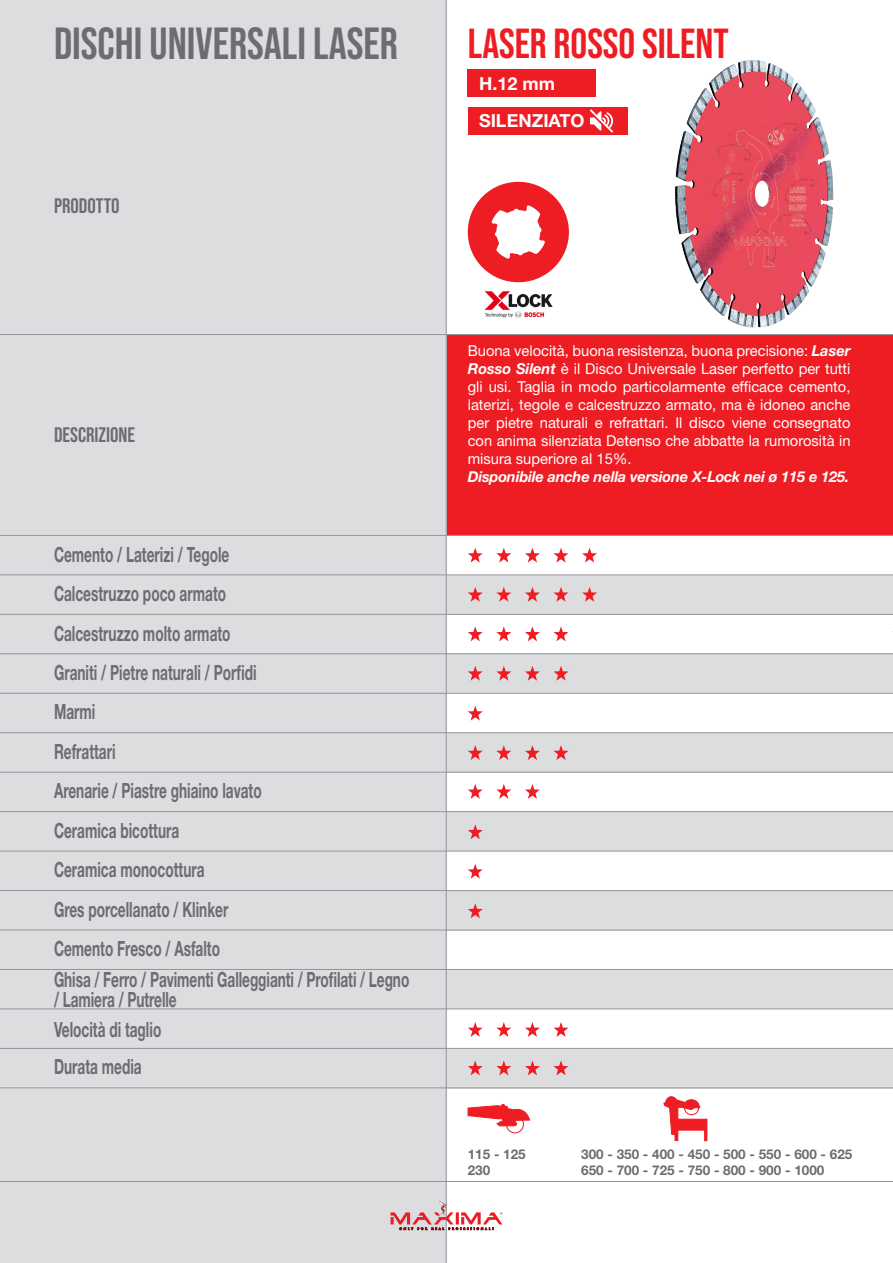
<style>
.page{position:relative;width:893px;height:1263px;background:#fff}
.page>*{position:absolute;margin:0;border:0;box-sizing:border-box;transform-origin:0 0}
.t1{font:45px "Bebas Neue";color:#6c6d70}
.t2{font:42px "Bebas Neue";color:#ee1d23}
.t3{font:700 21px/39.5px "Helvetica Neue LT Std";color:#6c6d70;scale:.65 1}
.t4{font:21px "Bebas Neue";color:#6c6d70}
.t5{font:700 18px/37.7px "Helvetica Neue LT Std";color:#fff}
.t6{font:15px/18px "Helvetica Neue LT Std";color:#fff;text-align:justify}
.t7{font:italic 700 15px "Helvetica Neue LT Std";letter-spacing:-.01em;color:#fff}
.t8{font:700 13.5px/16.2px "Helvetica Neue LT Std";color:#6c6d70}
.s1{font-weight:700;font-style:italic}
</style>
<div class="page">
<div style="left:0;top:811px;width:893px;height:40px;background:#dcdddf"></div>
<div style="left:0;top:891px;width:893px;height:40px;background:#dcdddf"></div>
<div style="left:0;top:969px;width:893px;height:40px;background:#dcdddf"></div>
<div style="left:0;top:1049px;width:893px;height:39px;background:#dcdddf"></div>
<div style="left:0;top:653px;width:893px;height:40px;background:#dcdddf"></div>
<div style="left:0;top:575px;width:893px;height:40px;background:#dcdddf"></div>
<div style="left:0;top:733px;width:893px;height:40px;background:#dcdddf"></div>
<div style="left:0;top:335px;width:893px;height:200px;background:#ee1d23"></div>
<div style="left:0;top:0;width:446px;height:77px;background:#dcdddf"></div>
<div style="left:0;top:68px;width:446px;height:1195px;background:#dcdddf"></div>
<hr style="left:0;top:575px;width:893px;height:1px;background:#939598">
<hr style="left:0;top:614px;width:893px;height:1px;background:#939598">
<hr style="left:0;top:693px;width:893px;height:1px;background:#939598">
<hr style="left:0;top:772px;width:893px;height:1px;background:#939598">
<hr style="left:0;top:811px;width:893px;height:1px;background:#939598">
<hr style="left:0;top:851px;width:893px;height:1px;background:#939598">
<hr style="left:0;top:890px;width:893px;height:1px;background:#939598">
<hr style="left:0;top:930px;width:893px;height:1px;background:#939598">
<hr style="left:0;top:969px;width:893px;height:1px;background:#939598">
<hr style="left:0;top:1009px;width:893px;height:1px;background:#939598">
<hr style="left:0;top:1048px;width:893px;height:1px;background:#939598">
<hr style="left:0;top:653px;width:893px;height:1px;background:#939598">
<hr style="left:0;top:1087px;width:893px;height:1px;background:#939598">
<hr style="left:0;top:732px;width:893px;height:1px;background:#939598">
<hr style="left:0;top:1181px;width:893px;height:1px;background:#939598">
<hr style="left:0;top:334px;width:893px;height:1px;background:#939598">
<hr style="left:0;top:535px;width:893px;height:1px;background:#939598">
<hr style="left:446px;top:0;width:1px;height:1263px;background:#939598">
<img style="left:658px;top:60px;width:188px;height:276px">
<svg style="left:468px;top:626px;width:15px;height:15px"></svg>
<svg style="left:496px;top:626px;width:15px;height:15px"></svg>
<svg style="left:553px;top:626px;width:15px;height:15px"></svg>
<svg style="left:525px;top:626px;width:15px;height:15px"></svg>
<svg style="left:468px;top:784px;width:15px;height:15px"></svg>
<svg style="left:496px;top:784px;width:15px;height:15px"></svg>
<svg style="left:525px;top:784px;width:15px;height:15px"></svg>
<svg style="left:468px;top:587px;width:15px;height:15px"></svg>
<svg style="left:496px;top:587px;width:15px;height:15px"></svg>
<svg style="left:582px;top:587px;width:15px;height:15px"></svg>
<svg style="left:553px;top:587px;width:15px;height:15px"></svg>
<svg style="left:525px;top:587px;width:15px;height:15px"></svg>
<svg style="left:468px;top:666px;width:15px;height:15px"></svg>
<svg style="left:496px;top:666px;width:15px;height:15px"></svg>
<svg style="left:553px;top:666px;width:15px;height:15px"></svg>
<svg style="left:525px;top:666px;width:15px;height:15px"></svg>
<svg style="left:468px;top:706px;width:15px;height:15px"></svg>
<svg style="left:468px;top:824px;width:15px;height:15px"></svg>
<svg style="left:468px;top:864px;width:15px;height:15px"></svg>
<svg style="left:468px;top:903px;width:15px;height:15px"></svg>
<svg style="left:468px;top:1022px;width:15px;height:15px"></svg>
<svg style="left:496px;top:1022px;width:15px;height:15px"></svg>
<svg style="left:553px;top:1022px;width:15px;height:15px"></svg>
<svg style="left:525px;top:1022px;width:15px;height:15px"></svg>
<svg style="left:468px;top:1060px;width:15px;height:15px"></svg>
<svg style="left:496px;top:1060px;width:15px;height:15px"></svg>
<svg style="left:553px;top:1060px;width:15px;height:15px"></svg>
<svg style="left:525px;top:1060px;width:15px;height:15px"></svg>
<svg style="left:468px;top:548px;width:15px;height:15px"></svg>
<svg style="left:496px;top:548px;width:15px;height:15px"></svg>
<svg style="left:582px;top:548px;width:15px;height:15px"></svg>
<svg style="left:553px;top:548px;width:15px;height:15px"></svg>
<svg style="left:525px;top:548px;width:15px;height:15px"></svg>
<svg style="left:468px;top:745px;width:15px;height:15px"></svg>
<svg style="left:496px;top:745px;width:15px;height:15px"></svg>
<svg style="left:525px;top:745px;width:15px;height:15px"></svg>
<svg style="left:553px;top:745px;width:15px;height:15px"></svg>
<svg style="left:506px;top:1116px;width:17px;height:17px"></svg>
<div style="left:506px;top:1115px;width:18px;height:18px;border:1px solid #ee1d23;border-radius:50%"></div>
<svg style="left:467px;top:1104px;width:63px;height:22px"></svg>
<svg style="left:663px;top:1097px;width:44px;height:44px"></svg>
<img style="left:484px;top:281px;width:69px;height:37px">
<div style="left:468px;top:182px;width:101px;height:100px;background:#ee1d23;border-radius:50%"></div>
<svg style="left:492px;top:205px;width:53px;height:54px"></svg>
<div style="left:468px;top:70px;width:128px;height:27px;background:#ee1d23"></div>
<div style="left:468px;top:107px;width:159px;height:27px;background:#ee1d23"></div>
<img style="left:590px;top:109px;width:23px;height:24px">
<svg style="left:391px;top:1201px;width:111px;height:29px"></svg>
<h1 class="t1" style="left:54px;top:18px;width:345px">DISCHI UNIVERSALI LASER</h1>
<h3 class="t4" style="left:54px;top:194px;width:67px">PRODOTTO</h3>
<h3 class="t4" style="left:54px;top:423px;width:83px">DESCRIZIONE</h3>
<p class="t3" style="left:54px;top:534px;width:321px">Cemento / Laterizi / Tegole<br>Calcestruzzo poco armato<br>Calcestruzzo molto armato<br>Graniti / Pietre naturali / Porfidi<br>Marmi<br>Refrattari<br>Arenarie / Piastre ghiaino lavato<br>Ceramica bicottura<br>Ceramica monocottura<br>Gres porcellanato / Klinker<br>Cemento Fresco / Asfalto</p>
<h3 class="t3" style="left:54px;top:969px;width:548px;line-height:19.5px">Ghisa / Ferro / Pavimenti Galleggianti / Profilati / Legno / Lamiera / Putrelle</h3>
<h3 class="t3" style="left:54px;top:1010px;width:167px;line-height:37.5px">Velocità di taglio<br>Durata media</h3>
<h2 class="t2" style="left:468px;top:20px;width:262px">LASER ROSSO SILENT</h2>
<p class="t5" style="left:479px;top:64px;width:107px">H.12 mm<br>SILENZIATO</p>
<p class="t6" style="left:468px;top:341px;width:384px">Buona velocità, buona resistenza, buona precisione: <span class="s1">Laser Rosso Silent</span> è il Disco Universale Laser perfetto per tutti gli usi. Taglia in modo particolarmente efficace cemento, laterizi, tegole e calcestruzzo armato, ma è idoneo anche per pietre naturali e refrattari. Il disco viene consegnato con anima silenziata Detenso che abbatte la rumorosità in misura superiore al 15%.</p>
<p class="t7" style="left:468px;top:467px;width:383px">Disponibile anche nella versione X-Lock nei ø 115 e 125.</p>
<p class="t8" style="left:468px;top:1145px;width:60px">115 - 125<br>230</p>
<p class="t8" style="left:581px;top:1145px;width:273px">300 - 350 - 400 - 450 - 500 - 550 - 600 - 625<br>650 - 700 - 725 - 750 - 800 - 900 - 1000</p>
</div>
